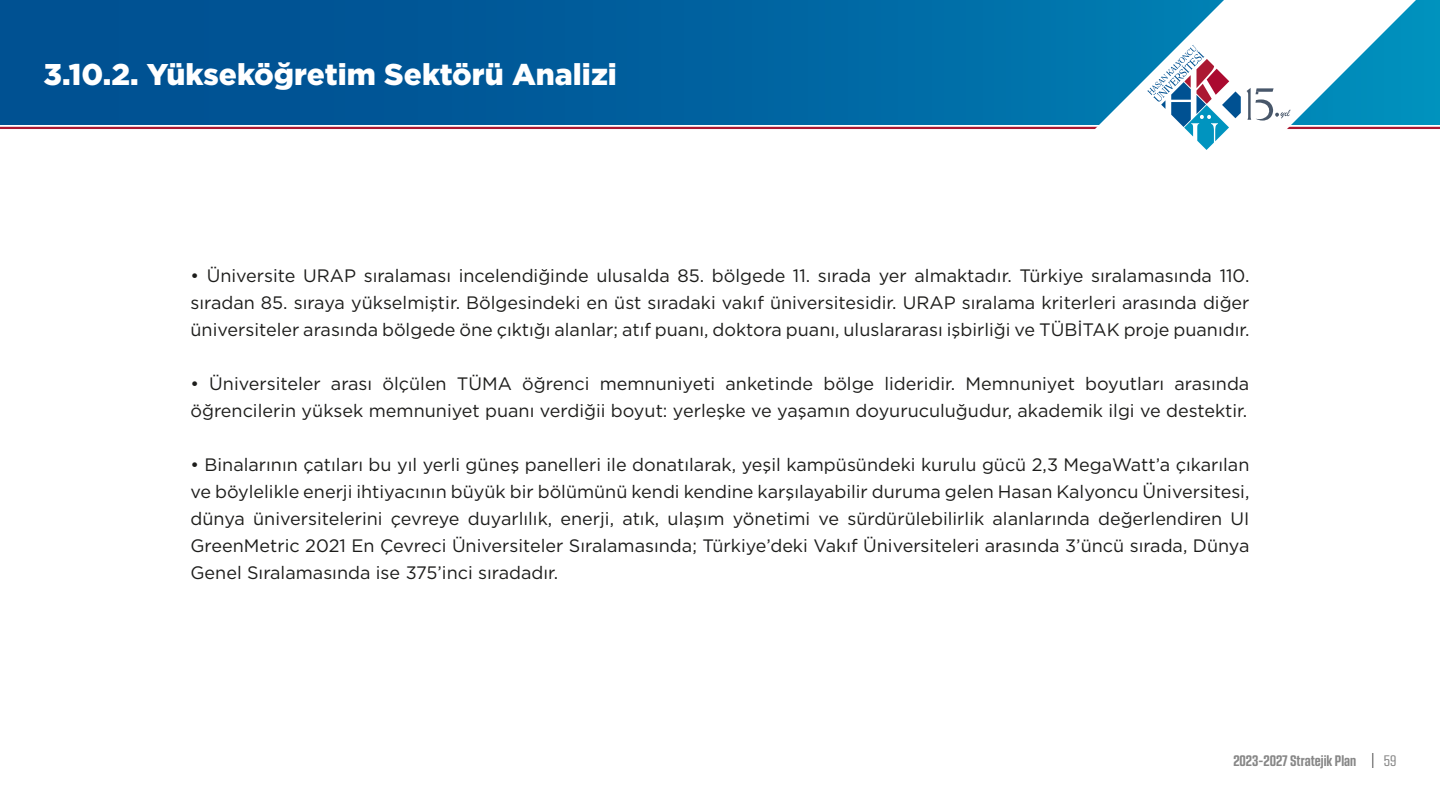
<style>
.page{position:relative;width:1440px;height:810px;background:#fff}
.page>*{position:absolute;margin:0;border:0;box-sizing:border-box;transform-origin:0 0}
.t1{font:900 30px "Gotham";color:#fff}
.t2{font:18px/27px "Gotham";color:#1d1d1b;text-align:justify}
.t3{font:700 condensed 15px "Kuunari";color:#878787}
.t4{font:condensed 15px "Kuunari";color:#878787}
</style>
<div class="page">
<svg style="left:0;top:0;width:1083px;height:124px;background:#005d9b"></svg>
<hr style="left:0;top:127px;width:1440px;height:2px;background:#ab1832">
<svg style="left:1083px;top:0;width:357px;height:129px"></svg>
<svg style="left:1147px;top:45px;width:143px;height:105px"></svg>
<svg style="left:1372px;top:753px;width:1px;height:15px"></svg>
<p class="t1" style="left:44px;top:54px;width:575px">3.10.2. Yükseköğretim Sektörü Analizi</p>
<p class="t2" style="left:190px;top:262px;width:1061px">• Üniversite URAP sıralaması incelendiğinde ulusalda 85. bölgede 11. sırada yer almaktadır. Türkiye sıralamasında 110. sıradan 85. sıraya yükselmiştir. Bölgesindeki en üst sıradaki vakıf üniversitesidir. URAP sıralama kriterleri arasında diğer üniversiteler arasında bölgede öne çıktığı alanlar; atıf puanı, doktora puanı, uluslararası işbirliği ve TÜBİTAK proje puanıdır.</p>
<p class="t2" style="left:190px;top:370px;width:1060px">• Üniversiteler arası ölçülen TÜMA öğrenci memnuniyeti anketinde bölge lideridir. Memnuniyet boyutları arasında öğrencilerin yüksek memnuniyet puanı verdiğii boyut: yerleşke ve yaşamın doyuruculuğudur, akademik ilgi ve destektir.</p>
<p class="t2" style="left:190px;top:451px;width:1061px">• Binalarının çatıları bu yıl yerli güneş panelleri ile donatılarak, yeşil kampüsündeki kurulu gücü 2,3 MegaWatt’a çıkarılan ve böylelikle enerji ihtiyacının büyük bir bölümünü kendi kendine karşılayabilir duruma gelen Hasan Kalyoncu Üniversitesi, dünya üniversitelerini çevreye duyarlılık, enerji, atık, ulaşım yönetimi ve sürdürülebilirlik alanlarında değerlendiren UI GreenMetric 2021 En Çevreci Üniversiteler Sıralamasında; Türkiye’deki Vakıf Üniversiteleri arasında 3’üncü sırada, Dünya Genel Sıralamasında ise 375’inci sıradadır.</p>
<p class="t3" style="left:1233px;top:753px;width:124px">2023-2027 Stratejik Plan</p>
<p class="t4" style="left:1384px;top:753px;width:14px">59</p>
</div>
